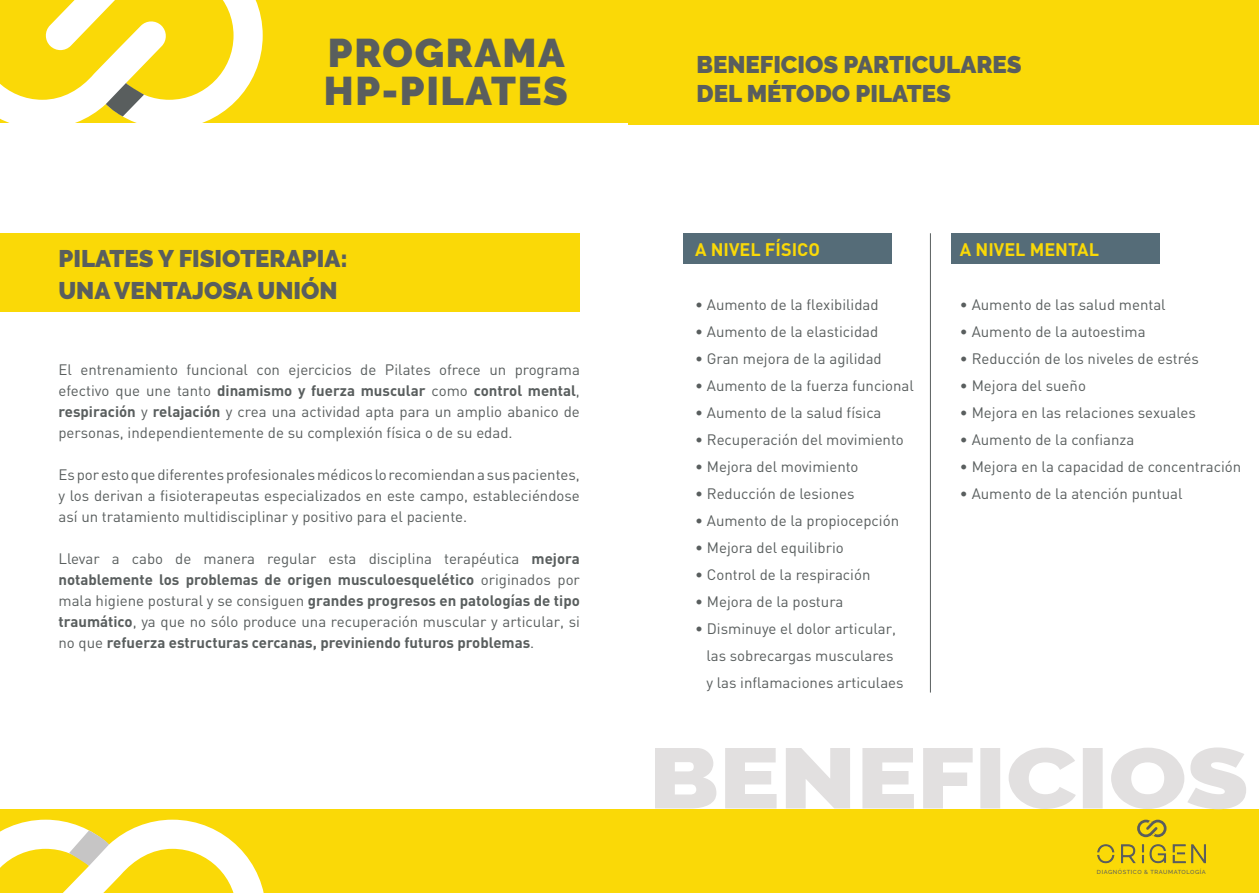
<style>
.page{position:relative;width:1259px;height:893px;background:#fff}
.page>*{position:absolute;margin:0;border:0;box-sizing:border-box;transform-origin:0 0}
.t1{font:900 39.9px "Raleway";letter-spacing:.04em;color:#595e5e}
.t2{font:900 24px "Raleway";color:#595e5e}
.t3{font:700 18px "DIN";color:#fad907}
.t4{font:15px/21px "DIN";color:#595e5e;text-align:justify}
.t5{font:500 5.85px "Raleway";letter-spacing:.09em;color:#5a5d5e}
.s1{font-weight:700}
</style>
<div class="page">
<div style="left:0;top:809px;width:1259px;height:84px;background:#fad907"></div>
<svg style="left:0;top:820px;width:264px;height:73px"></svg>
<svg style="left:1137px;top:820px;width:29px;height:17px"></svg>
<svg style="left:1121px;top:844px;width:15px;height:19px"></svg>
<svg style="left:1149px;top:844px;width:17px;height:19px"></svg>
<svg style="left:1097px;top:844px;width:17px;height:19px"></svg>
<svg style="left:1142px;top:844px;width:1px;height:19px"></svg>
<svg style="left:1172px;top:844px;width:34px;height:19px"></svg>
<svg style="left:655px;top:747px;width:591px;height:62px"></svg>
<div style="left:684px;top:233px;width:208px;height:31px;background:#556c78"></div>
<div style="left:951px;top:233px;width:209px;height:31px;background:#556c78"></div>
<div style="left:0;top:233px;width:580px;height:79px;background:#fad907"></div>
<div style="left:0;top:0;width:629px;height:123px;background:#fad907"></div>
<svg style="left:0;top:0;width:263px;height:123px"></svg>
<div style="left:629px;top:0;width:630px;height:124px;background:#fad907"></div>
<hr style="left:930px;top:233px;width:1px;height:459px;background:#595e5e">
<p class="t1" style="left:328px;top:30px;width:238px">PROGRAMA</p>
<p class="t1" style="left:324px;top:68px;width:245px">HP-PILATES</p>
<p class="t2" style="left:58px;top:244px;width:291px">PILATES Y FISIOTERAPIA:</p>
<p class="t2" style="left:58px;top:277px;width:280px">UNA VENTAJOSA UNIÓN</p>
<p class="t4" style="left:58px;top:359px;width:523px">El entrenamiento funcional con ejercicios de Pilates ofrece un programa efectivo que une tanto <span class="s1">dinamismo y fuerza muscular</span> como <span class="s1">control mental</span>, <span class="s1">respiración</span> y <span class="s1">relajación</span> y crea una actividad apta para un amplio abanico de personas, independientemente de su complexión física o de su edad.</p>
<p class="t4" style="left:58px;top:464px;width:523px">Es por esto que diferentes profesionales médicos lo recomiendan a sus pacientes, y los derivan a fisioterapeutas especializados en este campo, estableciéndose así un tratamiento multidisciplinar y positivo para el paciente.</p>
<p class="t4" style="left:58px;top:548px;width:523px">Llevar a cabo de manera regular esta disciplina terapéutica <span class="s1">mejora notablemente los problemas de origen musculoesquelético</span> originados por mala higiene postural y se consiguen <span class="s1">grandes progresos en patologías de tipo traumático</span>, ya que no sólo produce una recuperación muscular y articular, si no que <span class="s1">refuerza estructuras cercanas, previniendo futuros problemas</span>.</p>
<p class="t2" style="left:696px;top:51px;width:327px">BENEFICIOS PARTICULARES</p>
<p class="t2" style="left:696px;top:80px;width:256px">DEL MÉTODO PILATES</p>
<p class="t3" style="left:695px;top:238px;width:126px">A NIVEL FÍSICO</p>
<p class="t4" style="left:695px;top:294px;width:185px">• Aumento de la flexibilidad</p>
<p class="t4" style="left:695px;top:321px;width:185px">• Aumento de la elasticidad</p>
<p class="t4" style="left:695px;top:348px;width:188px">• Gran mejora de la agilidad</p>
<p class="t4" style="left:695px;top:375px;width:220px">• Aumento de la fuerza funcional</p>
<p class="t4" style="left:695px;top:402px;width:188px">• Aumento de la salud física</p>
<p class="t4" style="left:695px;top:429px;width:210px">• Recuperación del movimiento</p>
<p class="t4" style="left:695px;top:456px;width:165px">• Mejora del movimiento</p>
<p class="t4" style="left:695px;top:483px;width:161px">• Reducción de lesiones</p>
<p class="t4" style="left:695px;top:510px;width:205px">• Aumento de la propiocepción</p>
<p class="t4" style="left:695px;top:537px;width:150px">• Mejora del equilibrio</p>
<p class="t4" style="left:695px;top:564px;width:177px">• Control de la respiración</p>
<p class="t4" style="left:695px;top:591px;width:150px">• Mejora de la postura</p>
<p class="t4" style="left:695px;top:618px;width:202px">• Disminuye el dolor articular,</p>
<p class="t4" style="left:706px;top:645px;width:189px">las sobrecargas musculares</p>
<p class="t4" style="left:706px;top:672px;width:199px">y las inflamaciones articulaes</p>
<p class="t3" style="left:960px;top:238px;width:141px">A NIVEL MENTAL</p>
<p class="t4" style="left:960px;top:294px;width:207px">• Aumento de las salud mental</p>
<p class="t4" style="left:960px;top:321px;width:187px">• Aumento de la autoestima</p>
<p class="t4" style="left:960px;top:348px;width:240px">• Reducción de los niveles de estrés</p>
<p class="t4" style="left:960px;top:375px;width:127px">• Mejora del sueño</p>
<p class="t4" style="left:960px;top:402px;width:237px">• Mejora en las relaciones sexuales</p>
<p class="t4" style="left:960px;top:429px;width:176px">• Aumento de la confianza</p>
<p class="t4" style="left:960px;top:456px;width:283px">• Mejora en la capacidad de concentración</p>
<p class="t4" style="left:960px;top:483px;width:224px">• Aumento de la atención puntual</p>
<p class="t5" style="left:1097px;top:869px;width:110px">DIAGNÓSTICO &amp; TRAUMATOLOGÍA</p>
</div>
